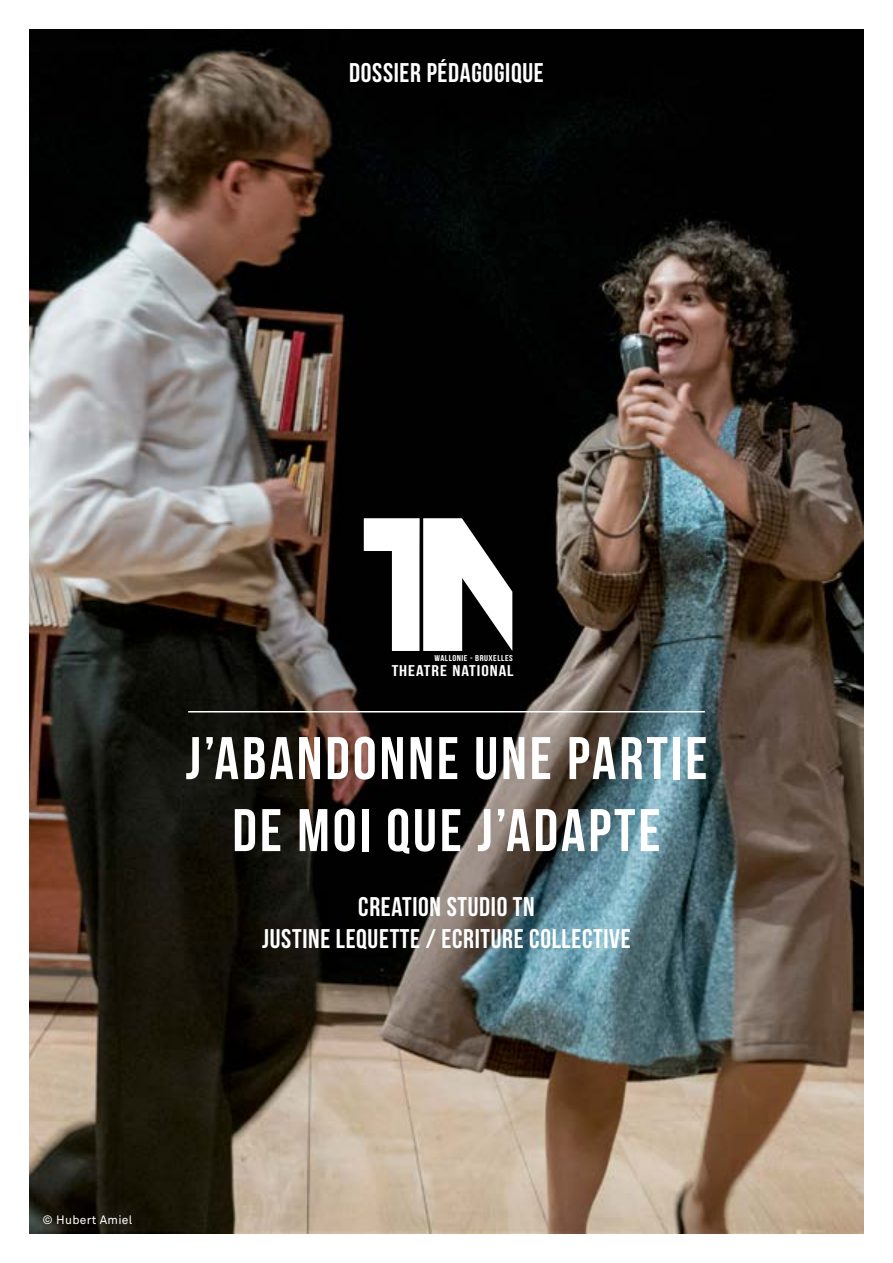
<style>
.page{position:relative;width:893px;height:1263px;background:#fff}
.page>*{position:absolute;margin:0;border:0;box-sizing:border-box;transform-origin:0 0}
.t1{font:60px/72px "Bebas Neue";letter-spacing:.05em;color:#fff;text-align:center}
.t2{font:27px/32.4px "Bebas Neue";letter-spacing:.025em;color:#fff;text-align:center}
.t3{font:15.6px "Bebas Neue";letter-spacing:.05em;color:#fff;scale:1.2 1}
.t4{font:12px "Akkurat";letter-spacing:.025em;color:#fff}
.t5{font:8.4px "Bebas Neue";letter-spacing:.05em;color:#fff;scale:1.17 1}
</style>
<div class="page">
<img style="left:30px;top:30px;width:833px;height:1203px">
<svg style="left:364px;top:518px;width:148px;height:133px"></svg>
<hr style="left:188px;top:711px;width:517px;height:1px;background:#fff">
<p class="t2" style="left:349px;top:56px;width:196px">DOSSIER PÉDAGOGIQUE</p>
<p class="t5" style="left:434px;top:654px;width:68px">WALLONIE - BRUXELLES</p>
<p class="t3" style="left:392px;top:662px;width:103px">THEATRE NATIONAL</p>
<h1 class="t1" style="left:186px;top:722px;width:523px">J’ABANDONNE UNE PARTIE<br>DE MOI QUE J’ADAPTE</h1>
<p class="t2" style="left:262px;top:890px;width:370px">CREATION STUDIO TN<br>JUSTINE LEQUETTE / ECRITURE COLLECTIVE</p>
<p class="t4" style="left:43px;top:1212px;width:91px">© Hubert Amiel</p>
</div>
